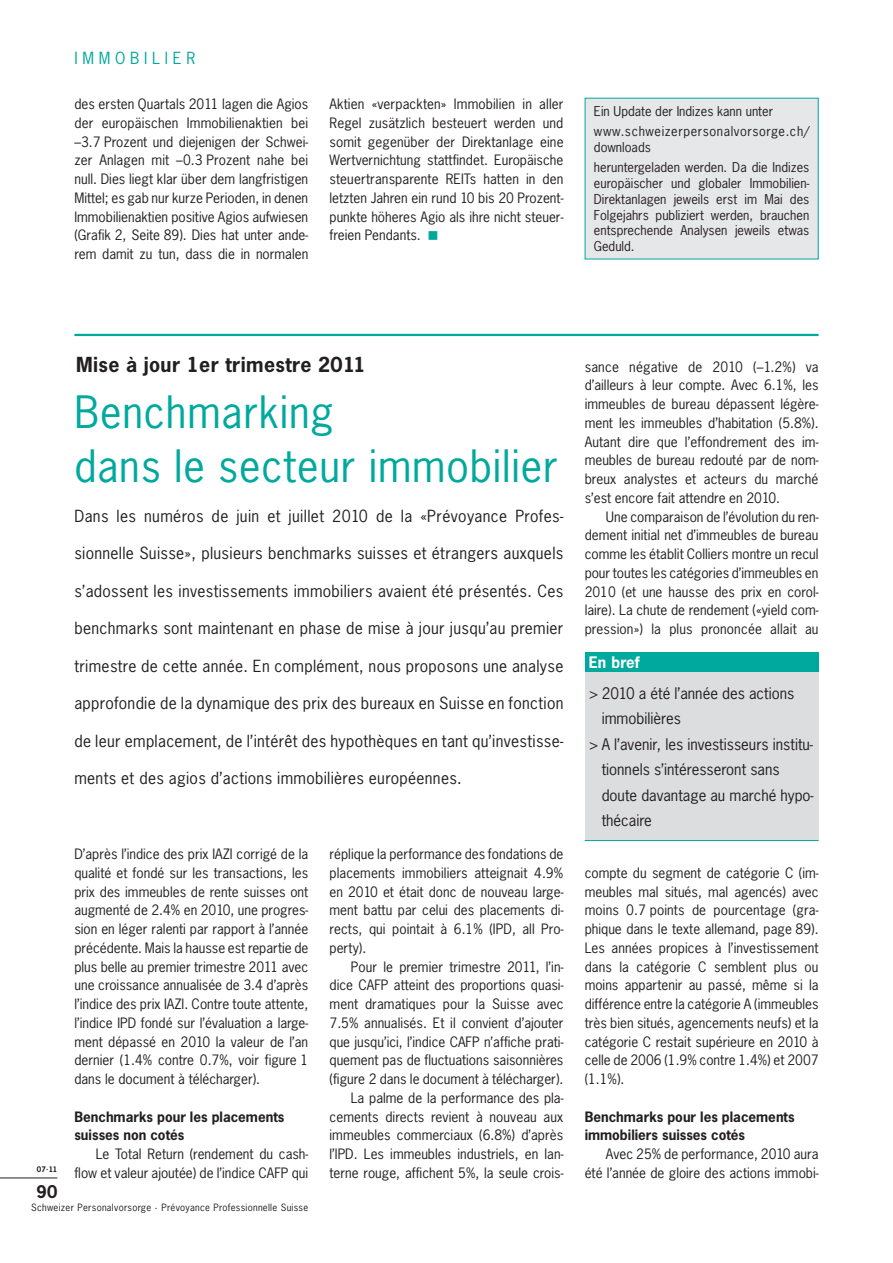
<style>
.page{position:relative;width:893px;height:1263px;background:#fff}
.page>*{position:absolute;margin:0;border:0;box-sizing:border-box;transform-origin:0 0}
._00__Haupttitel_Spra{font:42px/54px "News Gothic LT";letter-spacing:.02em;color:#00a99d}
._01__Obertitel_Sprac{font:700 19.5px "News Gothic LT";letter-spacing:.02em;color:#231f20}
.t1{font:700 16.5px "News Gothic LT";color:#231f20}
._02__Lead_franz{font:15.75px "News Gothic LT";letter-spacing:.02em;color:#231f20}
._08__Rubrik_li_grün{font:15.75px "News Gothic LT";letter-spacing:.3em;color:#00a99d}
._11__In_Kürze{font:15px/25.5px "News Gothic LT";color:#231f20}
.t2{font:700 15px "News Gothic LT";color:#fff}
._05__Body_f_Einzug{font:13.5px/18.8px "News Gothic LT";color:#231f20;text-align:justify}
._04__Body_Einzug{font:13.5px/18.8px "News Gothic LT";color:#231f20;text-align:justify}
._05__Body_f_ohne_Ein{font:13.5px/18.8px "News Gothic LT";color:#231f20;text-align:justify}
._03__Zwischentitel_f{font:700 13.5px/18.8px "News Gothic LT";color:#231f20}
.Kasten_Text{font:12.75px/15.8px "News Gothic LT";color:#231f20;text-align:justify}
.Kasten_Text-2{font:12.75px/15.8px "News Gothic LT";letter-spacing:.045em;color:#231f20}
.t3{font:9.45px "News Gothic LT";letter-spacing:.03em;color:#231f20}
.t4{font:700 7.2px "News Gothic LT";color:#231f20}
.s1{color:#00a99d}
</style>
<div class="page">
<hr style="left:0;top:1178px;width:57px;height:1px;background:#231f20">
<div style="left:585px;top:98px;width:233px;height:161px;background:#e6e7e9"></div>
<hr style="left:74px;top:334px;width:745px;height:2px;background:#00a99d">
<div style="left:585px;top:657px;width:234px;height:184px;background:#dcdddf"></div>
<hr style="left:585px;top:840px;width:234px;height:1px;background:#00a99d">
<div style="left:585px;top:653px;width:234px;height:19px;background:#00a99d"></div>
<p class="_08__Rubrik_li_grün" style="left:74px;top:48px;width:122px">IMMOBILIER</p>
<p class="_04__Body_Einzug" style="left:74px;top:94px;width:235px">des ersten Quartals 2011 lagen die Agios der europäischen Immobilienaktien bei –3.7 Prozent und diejenigen der Schwei&shy;zer Anlagen mit –0.3 Prozent nahe bei null. Dies liegt klar über dem langfristigen Mittel; es gab nur kurze Perioden, in denen Immobilienaktien positive Agios aufwiesen (Grafik 2, Seite 89). Dies hat unter ande&shy;rem damit zu tun, dass die in normalen</p>
<p class="_04__Body_Einzug" style="left:330px;top:94px;width:236px">Aktien «verpackten» Immobilien in aller Regel zusätzlich besteuert werden und somit gegenüber der Direktanlage eine Wertvernichtung stattfindet. Europäische steuertransparente REITs hatten in den letzten Jahren ein rund 10 bis 20 Prozent&shy;punkte höheres Agio als ihre nicht steuer&shy;freien Pendants. <span class="s1">■</span></p>
<p class="Kasten_Text" style="left:594px;top:103px;width:181px">Ein Update der Indizes kann unter</p>
<p class="Kasten_Text-2" style="left:594px;top:124px;width:217px">www.schweizerpersonalvorsorge.ch/ downloads</p>
<p class="Kasten_Text" style="left:594px;top:160px;width:217px">heruntergeladen werden. Da die Indizes europäischer und globaler Immobilien-Direktanlagen jeweils erst im Mai des Folgejahrs publiziert werden, brauchen entsprechende Analysen jeweils etwas Geduld.</p>
<p class="_01__Obertitel_Sprac" style="left:76px;top:351px;width:291px">Mise à jour 1er trimestre 2011</p>
<p class="_00__Haupttitel_Spra" style="left:74px;top:385px;width:485px">Benchmarking<br>dans le secteur immobilier</p>
<p class="_02__Lead_franz" style="left:74px;top:505px;width:490px">Dans les numéros de juin et juillet 2010 de la «Prévoyance Profes-</p>
<p class="_02__Lead_franz" style="left:74px;top:543px;width:490px">sionnelle Suisse», plusieurs benchmarks suisses et étrangers auxquels</p>
<p class="_02__Lead_franz" style="left:74px;top:580px;width:490px">s’adossent les investissements immobiliers avaient été présentés. Ces</p>
<p class="_02__Lead_franz" style="left:74px;top:618px;width:490px">benchmarks sont maintenant en phase de mise à jour jusqu’au premier</p>
<p class="_02__Lead_franz" style="left:74px;top:655px;width:490px">trimestre de cette année. En complément, nous proposons une analyse</p>
<p class="_02__Lead_franz" style="left:74px;top:693px;width:491px">approfondie de la dynamique des prix des bureaux en Suisse en fonction</p>
<p class="_02__Lead_franz" style="left:74px;top:730px;width:490px">de leur emplacement, de l’intérêt des hypothèques en tant qu’investisse-</p>
<p class="_02__Lead_franz" style="left:74px;top:768px;width:389px">ments et des agios d’actions immobilières européennes.</p>
<p class="t4" style="left:37px;top:1164px;width:22px">07.11</p>
<p class="t1" style="left:37px;top:1180px;width:22px">90</p>
<p class="_05__Body_f_ohne_Ein" style="left:74px;top:844px;width:235px">D’après l’indice des prix IAZI corrigé de la qualité et fondé sur les transactions, les prix des immeubles de rente suisses ont augmenté de 2.4% en 2010, une progres&shy;sion en léger ralenti par rapport à l’année précédente. Mais la hausse est repartie de plus belle au premier trimestre 2011 avec une croissance annualisée de 3.4 d’après l’indice des prix IAZI. Contre toute attente, l’indice IPD fondé sur l’évaluation a large&shy;ment dépassé en 2010 la valeur de l’an dernier (1.4% contre 0.7%, voir figure 1 dans le document à télécharger).</p>
<p class="_03__Zwischentitel_f" style="left:74px;top:1107px;width:211px">Benchmarks pour les placements suisses non cotés</p>
<p class="_05__Body_f_Einzug" style="left:74px;top:1144px;width:235px;text-align:right">Le Total Return (rendement du cash&shy;flow et valeur ajoutée) de l’indice CAFP qui</p>
<p class="_05__Body_f_Einzug" style="left:330px;top:844px;width:235px">réplique la performance des fondations de placements immobiliers atteignait 4.9% en 2010 et était donc de nouveau large&shy;ment battu par celui des placements di&shy;rects, qui pointait à 6.1% (IPD, all Pro&shy;perty).</p>
<p class="_05__Body_f_Einzug" style="left:330px;top:957px;width:235px;text-indent:21px">Pour le premier trimestre 2011, l’in&shy;dice CAFP atteint des proportions quasi&shy;ment dramatiques pour la Suisse avec 7.5% annualisés. Et il convient d’ajouter que jusqu’ici, l’indice CAFP n’affiche prati&shy;quement pas de fluctuations saisonnières (figure 2 dans le document à télécharger).</p>
<p class="_05__Body_f_Einzug" style="left:330px;top:1088px;width:235px;text-indent:21px">La palme de la performance des pla&shy;cements directs revient à nouveau aux immeubles commerciaux (6.8%) d’après l’IPD. Les immeubles industriels, en lan&shy;terne rouge, affichent 5%, la seule crois-</p>
<p class="t3" style="left:31px;top:1201px;width:279px">Schweizer Personalvorsorge . Prévoyance Professionnelle Suisse</p>
<p class="_05__Body_f_Einzug" style="left:585px;top:357px;width:235px">sance négative de 2010 (–1.2%) va d’ailleurs à leur compte. Avec 6.1%, les immeubles de bureau dépassent légère&shy;ment les immeubles d’habitation (5.8%).<br>Autant dire que l’effondrement des im&shy;meubles de bureau redouté par de nom&shy;breux analystes et acteurs du marché s’est encore fait attendre en 2010.</p>
<p class="_05__Body_f_Einzug" style="left:585px;top:507px;width:235px;text-indent:21px">Une comparaison de l’évolution du ren&shy;dement initial net d’immeubles de bureau comme les établit Colliers montre un recul pour toutes les catégories d’immeubles en 2010 (et une hausse des prix en corol&shy;laire). La chute de rendement («yield com&shy;pression») la plus prononcée allait au</p>
<p class="t2" style="left:589px;top:653px;width:52px">En bref</p>
<p class="_11__In_Kürze" style="left:602px;top:680px;width:194px;text-indent:-13px">&gt; 2010 a été l’année des actions immobilières</p>
<p class="_11__In_Kürze" style="left:602px;top:731px;width:213px;text-indent:-13px">&gt; A l’avenir, les investisseurs institu&shy;tionnels s’intéresseront sans doute davantage au marché hypo&shy;thécaire</p>
<p class="_05__Body_f_Einzug" style="left:585px;top:863px;width:235px">compte du segment de catégorie C (im&shy;meubles mal situés, mal agencés) avec moins 0.7 points de pourcentage (gra&shy;phique dans le texte allemand, page 89).<br>Les années propices à l’investissement dans la catégorie C semblent plus ou moins appartenir au passé, même si la différence entre la catégorie A (immeubles très bien situés, agencements neufs) et la catégorie C restait supérieure en 2010 à celle de 2006 (1.9% contre 1.4%) et 2007 (1.1%).</p>
<p class="_03__Zwischentitel_f" style="left:585px;top:1107px;width:211px">Benchmarks pour les placements immobiliers suisses cotés</p>
<p class="_05__Body_f_Einzug" style="left:585px;top:1144px;width:235px;text-align:right">Avec 25% de performance, 2010 aura été l’année de gloire des actions immobi-</p>
</div>
